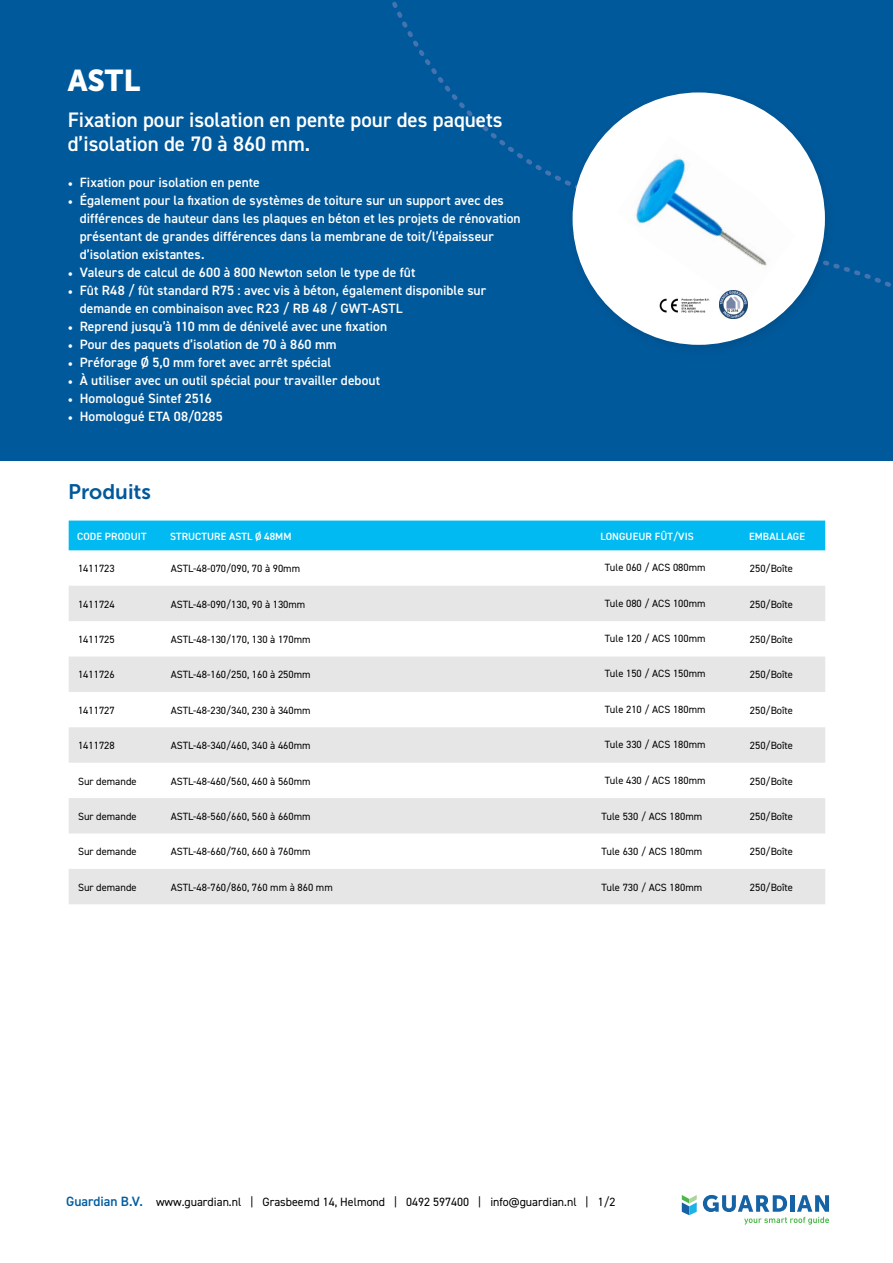
<style>
.page{position:relative;width:893px;height:1263px;background:#fff}
.page>*{position:absolute;margin:0;border:0;box-sizing:border-box;transform-origin:0 0}
.t1{font:30px "Museo Sans 900";color:#fff}
.t2{font:600 21px/24px "DIN2014";color:#fff}
.t3{font:21px "Museo Sans 700";color:#00599b}
.t4{font:600 13.5px/18px "DIN2014";letter-spacing:.005em;color:#fff}
.t5{font:12px "DIN2014";color:#000}
.t6{font:10.5px "DIN2014";color:#000}
.t7{font:600 10.5px "DIN2014";letter-spacing:.01em;color:#fff}
.s1{font-family:"Minion Pro";font-weight:400}
.s2{font-weight:600;font-size:13.5px;color:#005da0}
</style>
<div class="page">
<div style="left:69px;top:520px;width:756px;height:30px;background:#00baf1"></div>
<svg style="left:69px;top:586px;width:756px;height:318px;fill:#e6e6e6"></svg>
<svg style="left:703px;top:1195px;width:126px;height:29px"></svg>
<svg style="left:682px;top:1195px;width:15px;height:20px"></svg>
<div style="left:0;top:0;width:893px;height:460px;background:#00599b"></div>
<svg style="left:392px;top:2px;width:499px;height:285px"></svg>
<div style="left:566px;top:87px;width:270px;height:271px;background:#00599b"></div>
<div style="left:573px;top:92px;width:252px;height:253px;background:#fff;border-radius:50%"></div>
<img style="left:660px;top:308px;width:46px;height:4px">
<img style="left:635px;top:136px;width:160px;height:172px">
<img style="left:719px;top:290px;width:29px;height:28px">
<p class="t1" style="left:68px;top:63px;width:74px">ASTL</p>
<p class="t2" style="left:68px;top:108px;width:436px">Fixation pour isolation en pente pour des paquets d’isolation de 70 à 860 mm.</p>
<p class="t4" style="left:68px;top:173px;width:194px"><span class="s1">•</span> Fixation pour isolation en pente</p>
<p class="t4" style="left:80px;top:191px;width:442px;text-indent:-12px"><span class="s1">•</span> Également pour la fixation de systèmes de toiture sur un support avec des différences de hauteur dans les plaques en béton et les projets de rénovation présentant de grandes différences dans la membrane de toit/l’épaisseur d’isolation existantes.</p>
<p class="t4" style="left:68px;top:263px;width:349px"><span class="s1">•</span> Valeurs de calcul de 600 à 800 Newton selon le type de fût</p>
<p class="t4" style="left:80px;top:281px;width:408px;text-indent:-12px"><span class="s1">•</span> Fût R48 / fût standard R75 : avec vis à béton, également disponible sur demande en combinaison avec R23 / RB 48 / GWT-ASTL</p>
<p class="t4" style="left:68px;top:317px;width:321px"><span class="s1">•</span> Reprend jusqu’à 110 mm de dénivelé avec une fixation</p>
<p class="t4" style="left:68px;top:335px;width:270px"><span class="s1">•</span> Pour des paquets d’isolation de 70 à 860 mm</p>
<p class="t4" style="left:68px;top:353px;width:265px"><span class="s1">•</span> Préforage Ø 5,0 mm foret avec arrêt spécial</p>
<p class="t4" style="left:68px;top:371px;width:314px"><span class="s1">•</span> À utiliser avec un outil spécial pour travailler debout</p>
<p class="t4" style="left:68px;top:389px;width:145px"><span class="s1">•</span> Homologué Sintef 2516</p>
<p class="t4" style="left:68px;top:407px;width:157px"><span class="s1">•</span> Homologué ETA 08/0285</p>
<p class="t3" style="left:68px;top:480px;width:84px">Produits</p>
<p class="t7" style="left:77px;top:529px;width:71px">CODE PRODUIT</p>
<p class="t7" style="left:170px;top:529px;width:123px">STRUCTURE ASTL Ø 48MM</p>
<p class="t7" style="left:601px;top:529px;width:95px">LONGUEUR FÛT/VIS</p>
<p class="t7" style="left:749px;top:529px;width:57px">EMBALLAGE</p>
<p class="t6" style="left:78px;top:562px;width:38px">1411723</p>
<p class="t6" style="left:171px;top:562px;width:131px">ASTL-48-070/090, 70 à 90mm</p>
<p class="t6" style="left:605px;top:561px;width:102px">Tule 060 / ACS 080mm</p>
<p class="t6" style="left:750px;top:562px;width:45px">250/Boîte</p>
<p class="t6" style="left:78px;top:597px;width:38px">1411724</p>
<p class="t6" style="left:171px;top:597px;width:136px">ASTL-48-090/130, 90 à 130mm</p>
<p class="t6" style="left:605px;top:596px;width:102px">Tule 080 / ACS 100mm</p>
<p class="t6" style="left:750px;top:597px;width:45px">250/Boîte</p>
<p class="t6" style="left:78px;top:633px;width:38px">1411725</p>
<p class="t6" style="left:171px;top:633px;width:141px">ASTL-48-130/170, 130 à 170mm</p>
<p class="t6" style="left:605px;top:632px;width:102px">Tule 120 / ACS 100mm</p>
<p class="t6" style="left:750px;top:633px;width:45px">250/Boîte</p>
<p class="t6" style="left:78px;top:668px;width:38px">1411726</p>
<p class="t6" style="left:171px;top:668px;width:141px">ASTL-48-160/250, 160 à 250mm</p>
<p class="t6" style="left:605px;top:667px;width:102px">Tule 150 / ACS 150mm</p>
<p class="t6" style="left:750px;top:668px;width:45px">250/Boîte</p>
<p class="t6" style="left:78px;top:703px;width:38px">1411727</p>
<p class="t6" style="left:171px;top:703px;width:141px">ASTL-48-230/340, 230 à 340mm</p>
<p class="t6" style="left:605px;top:703px;width:102px">Tule 210 / ACS 180mm</p>
<p class="t6" style="left:750px;top:703px;width:45px">250/Boîte</p>
<p class="t6" style="left:78px;top:739px;width:38px">1411728</p>
<p class="t6" style="left:171px;top:739px;width:141px">ASTL-48-340/460, 340 à 460mm</p>
<p class="t6" style="left:605px;top:738px;width:102px">Tule 330 / ACS 180mm</p>
<p class="t6" style="left:750px;top:739px;width:45px">250/Boîte</p>
<p class="t6" style="left:78px;top:774px;width:60px">Sur demande</p>
<p class="t6" style="left:171px;top:774px;width:141px">ASTL-48-460/560, 460 à 560mm</p>
<p class="t6" style="left:605px;top:773px;width:102px">Tule 430 / ACS 180mm</p>
<p class="t6" style="left:750px;top:774px;width:45px">250/Boîte</p>
<p class="t6" style="left:78px;top:810px;width:60px">Sur demande</p>
<p class="t6" style="left:171px;top:810px;width:141px">ASTL-48-560/660, 560 à 660mm</p>
<p class="t6" style="left:601px;top:810px;width:102px">Tule 530 / ACS 180mm</p>
<p class="t6" style="left:750px;top:810px;width:45px">250/Boîte</p>
<p class="t6" style="left:78px;top:845px;width:60px">Sur demande</p>
<p class="t6" style="left:171px;top:845px;width:141px">ASTL-48-660/760, 660 à 760mm</p>
<p class="t6" style="left:601px;top:845px;width:102px">Tule 630 / ACS 180mm</p>
<p class="t6" style="left:750px;top:845px;width:45px">250/Boîte</p>
<p class="t6" style="left:78px;top:880px;width:60px">Sur demande</p>
<p class="t6" style="left:171px;top:880px;width:163px">ASTL-48-760/860, 760 mm à 860 mm</p>
<p class="t6" style="left:601px;top:880px;width:102px">Tule 730 / ACS 180mm</p>
<p class="t6" style="left:750px;top:880px;width:45px">250/Boîte</p>
<p class="t5" style="left:66px;top:1194px;width:551px"><span class="s2">Guardian B.V.</span> www.guardian.nl | Grasbeemd 14, Helmond | 0492 597400 | info@guardian.nl | 1/2</p>
</div>
